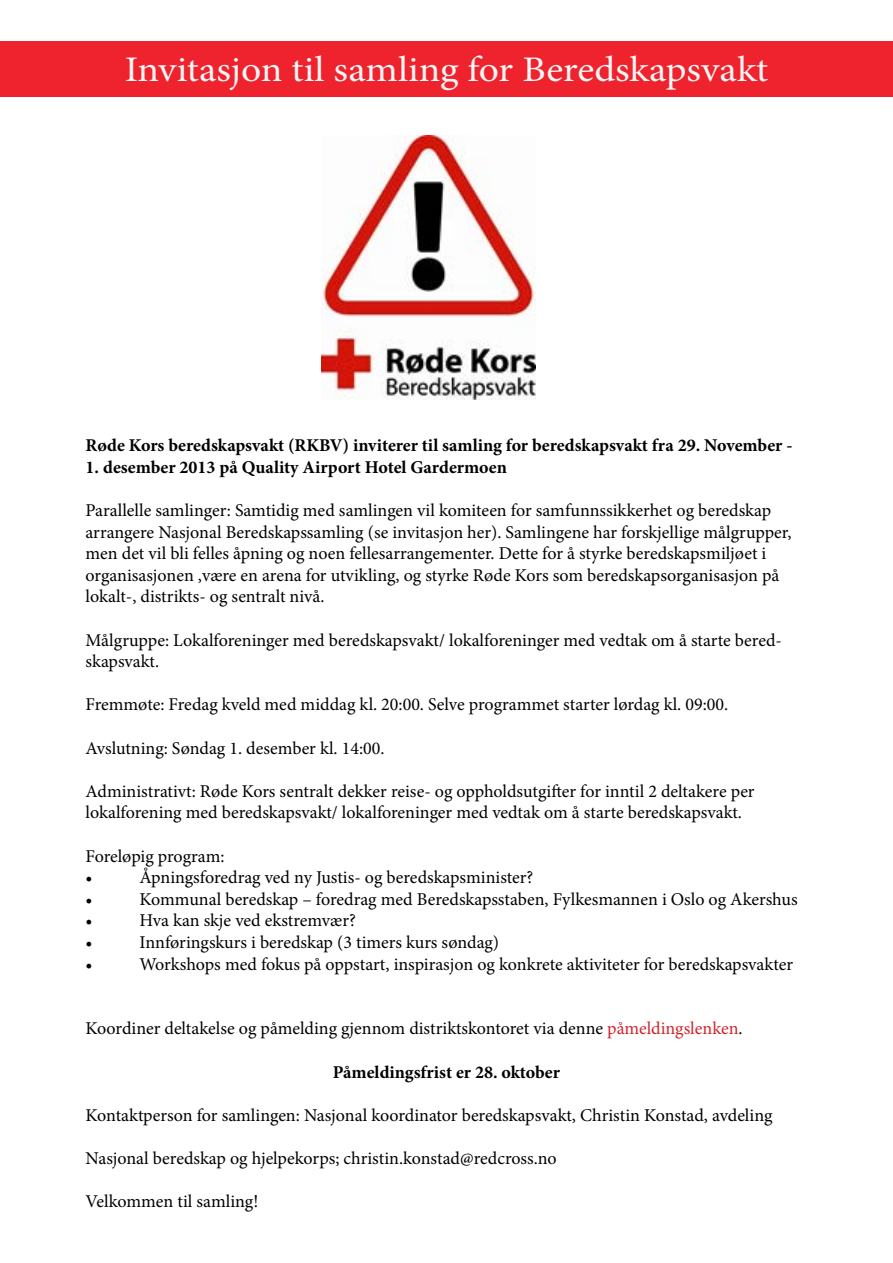
<style>
.page{position:relative;width:893px;height:1263px;background:#fff}
.page>*{position:absolute;margin:0;border:0;box-sizing:border-box;transform-origin:0 0}
.t1{font:36px "Minion Pro";color:#f6f6f6;scale:1.1 1}
.t2{font:18px/21.6px "Minion Pro";color:#000}
.t3{font:700 18px "Minion Pro";color:#000}
.s1{color:#d2232a}
</style>
<div class="page">
<div style="left:0;top:41px;width:893px;height:55px;background:#ef232d"></div>
<img style="left:321px;top:135px;width:215px;height:264px">
<h1 class="t1" style="left:125px;top:45px;width:587px">Invitasjon til samling for Beredskapsvakt</h1>
<p class="t3" style="left:86px;top:433px;width:708px">Røde Kors beredskapsvakt (RKBV) inviterer til samling for beredskapsvakt fra 29. November -</p>
<p class="t3" style="left:86px;top:454px;width:423px">1. desember 2013 på Quality Airport Hotel Gardermoen</p>
<p class="t2" style="left:86px;top:499px;width:707px">Parallelle samlinger: Samtidig med samlingen vil komiteen for samfunnssikkerhet og beredskap arrangere Nasjonal Beredskapssamling (se invitasjon her). Samlingene har forskjellige målgrupper, men det vil bli felles åpning og noen fellesarrangementer. Dette for å styrke beredskapsmiljøet i organisasjonen ,være en arena for utvikling, og styrke Røde Kors som beredskapsorganisasjon på lokalt-, distrikts- og sentralt nivå.</p>
<p class="t2" style="left:86px;top:629px;width:698px">Målgruppe: Lokalforeninger med beredskapsvakt/ lokalforeninger med vedtak om å starte bered&shy;skapsvakt.</p>
<p class="t2" style="left:86px;top:694px;width:644px">Fremmøte: Fredag kveld med middag kl. 20:00. Selve programmet starter lørdag kl. 09:00.</p>
<p class="t2" style="left:86px;top:737px;width:300px">Avslutning: Søndag 1. desember kl. 14:00.</p>
<p class="t2" style="left:86px;top:780px;width:671px">Administrativt: Røde Kors sentralt dekker reise- og oppholdsutgifter for inntil 2 deltakere per lokalforening med beredskapsvakt/ lokalforeninger med vedtak om å starte beredskapsvakt.</p>
<p class="t2" style="left:86px;top:845px;width:140px">Foreløpig program: •</p>
<p class="t2" style="left:140px;top:867px;width:395px">Åpningsforedrag ved ny Justis- og beredskapsminister?</p>
<p class="t2" style="left:86px;top:888px;width:9px">•</p>
<p class="t2" style="left:140px;top:888px;width:660px">Kommunal beredskap – foredrag med Beredskapsstaben, Fylkesmannen i Oslo og Akershus</p>
<p class="t2" style="left:86px;top:910px;width:9px">•</p>
<p class="t2" style="left:140px;top:910px;width:218px">Hva kan skje ved ekstremvær?</p>
<p class="t2" style="left:86px;top:931px;width:9px">•</p>
<p class="t2" style="left:140px;top:931px;width:361px">Innføringskurs i beredskap (3 timers kurs søndag)</p>
<p class="t2" style="left:86px;top:953px;width:9px">•</p>
<p class="t2" style="left:140px;top:953px;width:655px">Workshops med fokus på oppstart, inspirasjon og konkrete aktiviteter for beredskapsvakter</p>
<p class="t2" style="left:86px;top:1018px;width:659px">Koordiner deltakelse og påmelding gjennom distriktskontoret via denne <span class="s1">påmeldingslenken</span>.</p>
<p class="t3" style="left:333px;top:1059px;width:229px">Påmeldingsfrist er 28. oktober</p>
<p class="t2" style="left:86px;top:1104px;width:688px">Kontaktperson for samlingen: Nasjonal koordinator beredskapsvakt, Christin Konstad, avdeling</p>
<p class="t2" style="left:86px;top:1147px;width:473px">Nasjonal beredskap og hjelpekorps; christin.konstad@redcross.no</p>
<p class="t2" style="left:86px;top:1191px;width:174px">Velkommen til samling!</p>
</div>
